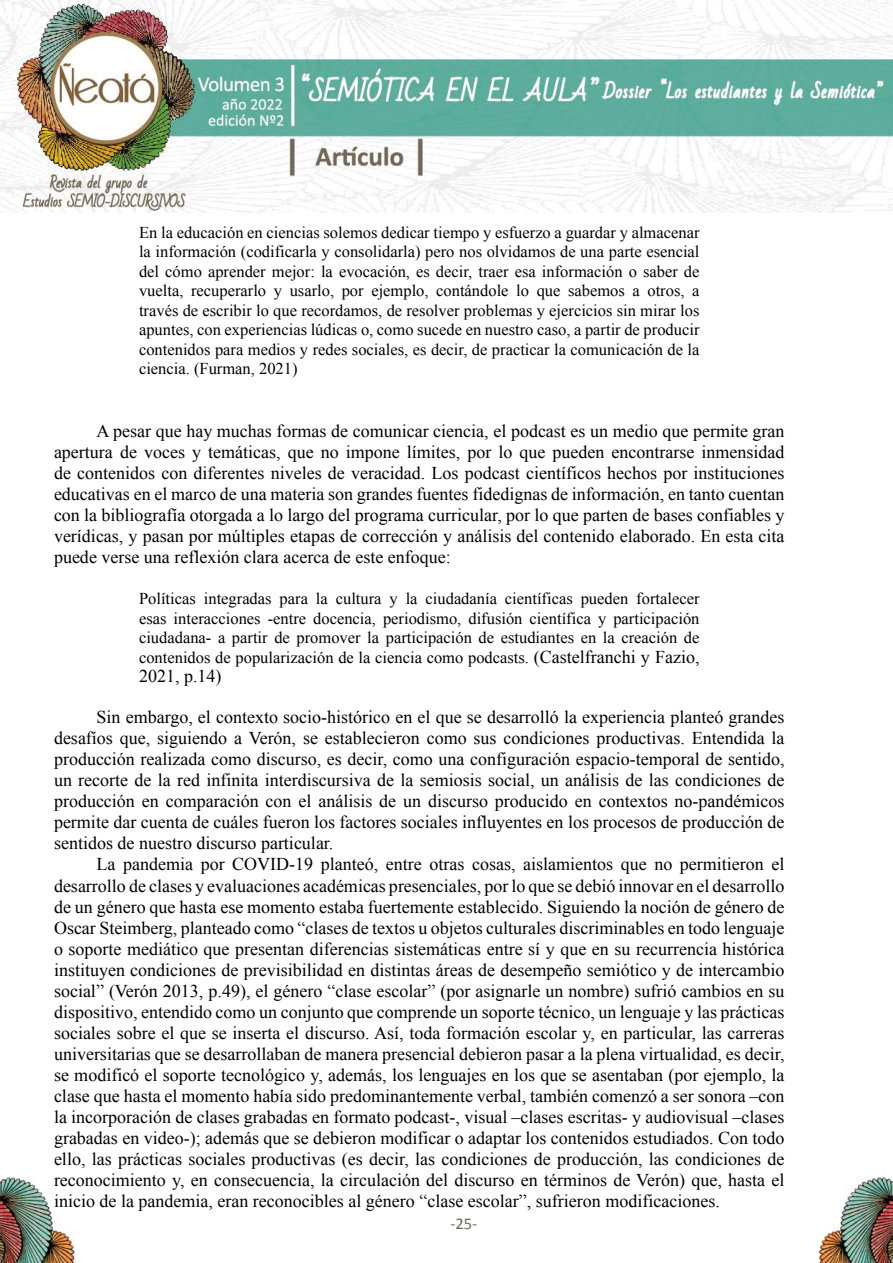
<style>
.page{position:relative;width:893px;height:1263px;background:#fff}
.page>*{position:absolute;margin:0;border:0;box-sizing:border-box;transform-origin:0 0}
.t1{font:18px/21px "Times New Roman";color:#000;text-align:justify}
.t2{font:16.5px/19.5px "Times New Roman";color:#000;text-align:justify}
.t3{font:16.5px "Calibri";color:#73685b}
.s1{font-size:18px}
</style>
<div class="page">
<img style="left:818px;top:1178px;width:75px;height:85px">
<img style="left:0;top:1178px;width:75px;height:85px">
<img style="left:0;top:0;width:893px;height:212px">
<p class="t2" style="left:139px;top:222px;width:562px">En la educación en ciencias solemos dedicar tiempo y esfuerzo a guardar y almacenar la información (codificarla y consolidarla) pero nos olvidamos de una parte esencial del cómo aprender mejor: la evocación, es decir, traer esa información o saber de vuelta, recuperarlo y usarlo, por ejemplo, contándole lo que sabemos a otros, a través de escribir lo que recordamos, de resolver problemas y ejercicios sin mirar los apuntes, con experiencias lúdicas o, como sucede en nuestro caso, a partir de producir contenidos para medios y redes sociales, es decir, de practicar la comunicación de la ciencia. (Furman, 2021)</p>
<p class="t1" style="left:54px;top:420px;width:732px;text-indent:43px">A pesar que hay muchas formas de comunicar ciencia, el podcast es un medio que permite gran apertura de voces y temáticas, que no impone límites, por lo que pueden encontrarse inmensidad de contenidos con diferentes niveles de veracidad. Los podcast científicos hechos por instituciones educativas en el marco de una materia son grandes fuentes fidedignas de información, en tanto cuentan con la bibliografía otorgada a lo largo del programa curricular, por lo que parten de bases confiables y verídicas, y pasan por múltiples etapas de corrección y análisis del contenido elaborado. En esta cita puede verse una reflexión clara acerca de este enfoque:</p>
<p class="t2" style="left:139px;top:589px;width:562px">Políticas integradas para la cultura y la ciudadanía científicas pueden fortalecer esas interacciones -entre docencia, periodismo, difusión científica y participación ciudadana- a partir de promover la participación de estudiantes en la creación de contenidos de popularización de la ciencia como podcasts. <span class="s1">(Castelfranchi y Fazio,</span></p>
<p class="t1" style="left:139px;top:665px;width:84px">2021, p.14)</p>
<p class="t1" style="left:54px;top:707px;width:732px;text-indent:43px">Sin embargo, el contexto socio-histórico en el que se desarrolló la experiencia planteó grandes desafíos que, siguiendo a Verón, se establecieron como sus condiciones productivas. Entendida la producción realizada como discurso, es decir, como una configuración espacio-temporal de sentido, un recorte de la red infinita interdiscursiva de la semiosis social, un análisis de las condiciones de producción en comparación con el análisis de un discurso producido en contextos no-pandémicos permite dar cuenta de cuáles fueron los factores sociales influyentes en los procesos de producción de sentidos de nuestro discurso particular.</p>
<p class="t1" style="left:54px;top:854px;width:732px;text-indent:43px">La pandemia por COVID-19 planteó, entre otras cosas, aislamientos que no permitieron el desarrollo de clases y evaluaciones académicas presenciales, por lo que se debió innovar en el desarrollo de un género que hasta ese momento estaba fuertemente establecido. Siguiendo la noción de género de Oscar Steimberg, planteado como “clases de textos u objetos culturales discriminables en todo lenguaje o soporte mediático que presentan diferencias sistemáticas entre sí y que en su recurrencia histórica instituyen condiciones de previsibilidad en distintas áreas de desempeño semiótico y de intercambio social” (Verón 2013, p.49), el género “clase escolar” (por asignarle un nombre) sufrió cambios en su dispositivo, entendido como un conjunto que comprende un soporte técnico, un lenguaje y las prácticas sociales sobre el que se inserta el discurso. Así, toda formación escolar y, en particular, las carreras universitarias que se desarrollaban de manera presencial debieron pasar a la plena virtualidad, es decir, se modificó el soporte tecnológico y, además, los lenguajes en los que se asentaban (por ejemplo, la clase que hasta el momento había sido predominantemente verbal, también comenzó a ser sonora –con la incorporación de clases grabadas en formato podcast-, visual –clases escritas- y audiovisual –clases grabadas en video-); además que se debieron modificar o adaptar los contenidos estudiados. Con todo ello, las prácticas sociales productivas (es decir, las condiciones de producción, las condiciones de reconocimiento y, en consecuencia, la circulación del discurso en términos de Verón) que, hasta el inicio de la pandemia, eran reconocibles al género “clase escolar”, sufrieron modificaciones.</p>
<p class="t3" style="left:450px;top:1213px;width:28px">-25-</p>
</div>
